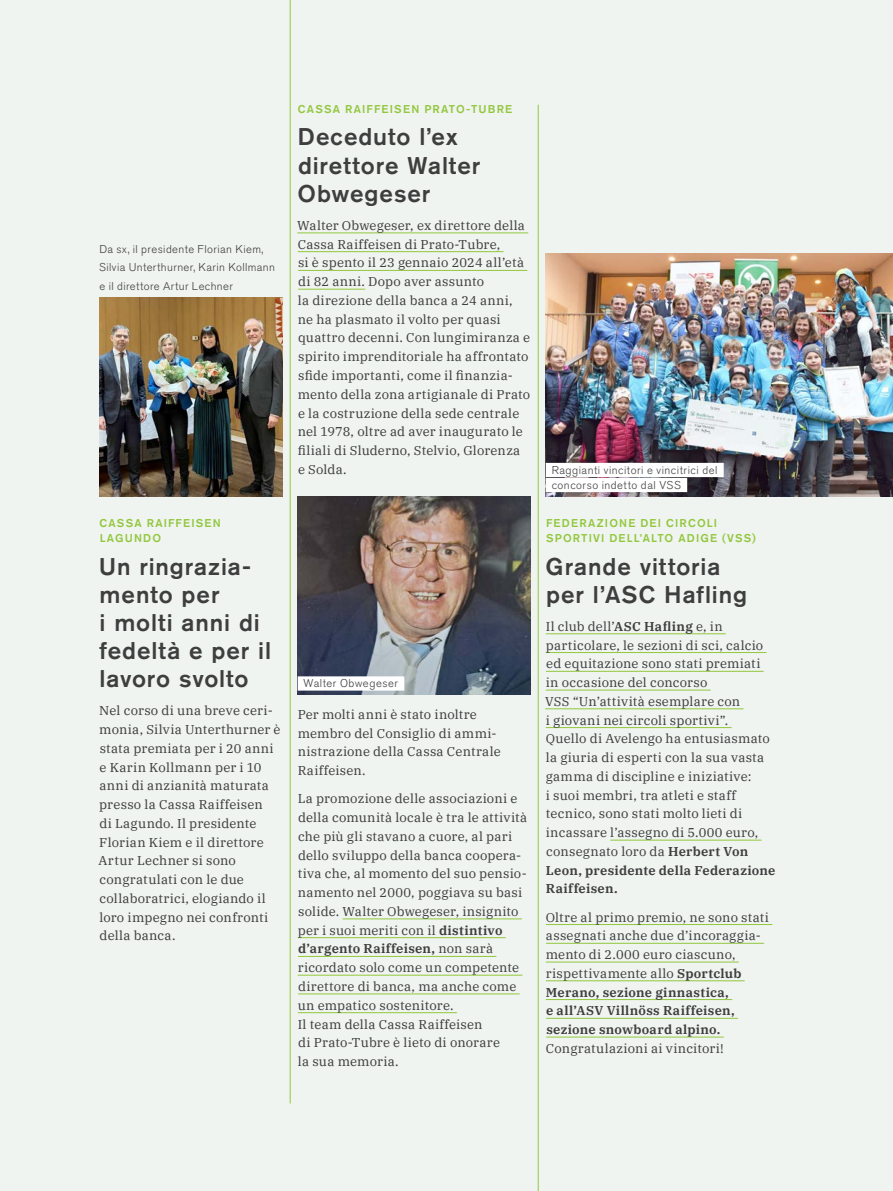
<style>
.page{position:relative;width:893px;height:1191px;background:#f0f4f1}
.page>*{position:absolute;margin:0;border:0;box-sizing:border-box;transform-origin:0 0}
.t1{font:500 24px/28.2px "Akzidenz Grotesk BQ";letter-spacing:.04em;color:#3e3e3f}
.t2{font:12.75px/18.8px "IBM Plex Serif";letter-spacing:.02em;color:#3e3e3f}
.t3{font:300 11.25px/18.8px "Akzidenz Grotesk BQ";letter-spacing:.04em;color:#3e3e3f}
.t4{font:500 11.25px/15px "Akzidenz Grotesk BQ";letter-spacing:.105em;color:#92c73d}
.s1{font-weight:600}
</style>
<div class="page">
<img style="left:99px;top:298px;width:184px;height:198px">
<img style="left:298px;top:496px;width:233px;height:198px">
<img style="left:546px;top:253px;width:347px;height:243px">
<div style="left:546px;top:463px;width:178px;height:14px;background:#fff"></div>
<div style="left:546px;top:478px;width:141px;height:14px;background:#fff"></div>
<div style="left:298px;top:676px;width:106px;height:14px;background:#fff"></div>
<hr style="left:297px;top:232px;width:231px;height:1px;background:#92c73d">
<hr style="left:298px;top:251px;width:206px;height:1px;background:#92c73d">
<hr style="left:298px;top:270px;width:229px;height:1px;background:#92c73d">
<hr style="left:298px;top:289px;width:67px;height:1px;background:#92c73d">
<hr style="left:343px;top:918px;width:179px;height:1px;background:#92c73d">
<hr style="left:298px;top:937px;width:208px;height:1px;background:#92c73d">
<hr style="left:298px;top:956px;width:198px;height:1px;background:#92c73d">
<hr style="left:298px;top:974px;width:224px;height:1px;background:#92c73d">
<hr style="left:298px;top:993px;width:222px;height:1px;background:#92c73d">
<hr style="left:298px;top:1012px;width:159px;height:1px;background:#92c73d">
<hr style="left:546px;top:633px;width:180px;height:1px;background:#92c73d">
<hr style="left:546px;top:652px;width:220px;height:1px;background:#92c73d">
<hr style="left:546px;top:671px;width:218px;height:1px;background:#92c73d">
<hr style="left:546px;top:689px;width:165px;height:1px;background:#92c73d">
<hr style="left:545px;top:708px;width:198px;height:1px;background:#92c73d">
<hr style="left:546px;top:727px;width:186px;height:1px;background:#92c73d">
<hr style="left:610px;top:839px;width:152px;height:1px;background:#92c73d">
<hr style="left:546px;top:924px;width:226px;height:1px;background:#92c73d">
<hr style="left:546px;top:943px;width:218px;height:1px;background:#92c73d">
<hr style="left:546px;top:961px;width:193px;height:1px;background:#92c73d">
<hr style="left:546px;top:980px;width:199px;height:1px;background:#92c73d">
<hr style="left:546px;top:999px;width:186px;height:1px;background:#92c73d">
<hr style="left:546px;top:1018px;width:192px;height:1px;background:#92c73d">
<hr style="left:546px;top:1036px;width:178px;height:1px;background:#92c73d">
<hr style="left:290px;top:0;width:1px;height:1103px;background:#92c73d">
<hr style="left:538px;top:105px;width:1px;height:1086px;background:#92c73d">
<p class="t3" style="left:99px;top:240px;width:177px">Da sx, il presidente Florian Kiem,<br>Silvia Unterthurner, Karin Kollmann e il direttore Artur Lechner</p>
<p class="t4" style="left:100px;top:515px;width:123px">CASSA RAIFFEISEN<br>LAGUNDO</p>
<h1 class="t1" style="left:99px;top:551px;width:174px">Un ringrazia&shy;mento per<br>i molti anni di fedeltà e per il lavoro svolto</h1>
<p class="t2" style="left:99px;top:700px;width:183px">Nel corso di una breve ceri&shy;monia, Silvia Unterthurner è stata premiata per i 20 anni e Karin Kollmann per i 10 anni di anzianità maturata presso la Cassa Raiffeisen<br>di Lagundo. Il presidente<br>Florian Kiem e il direttore<br>Artur Lechner si sono congratulati con le due collaboratrici, elogiando il loro impegno nei confronti della banca.</p>
<p class="t4" style="left:298px;top:101px;width:216px">CASSA RAIFFEISEN PRATO-TUBRE</p>
<h1 class="t1" style="left:297px;top:122px;width:184px">Deceduto l’ex direttore Walter<br>Obwegeser</h1>
<p class="t2" style="left:297px;top:215px;width:234px">Walter Obwegeser, ex direttore della Cassa Raiffeisen di Prato-Tubre,<br>si è spento il 23 gennaio 2024 all’età di 82 anni. Dopo aver assunto<br>la direzione della banca a 24 anni, ne ha plasmato il volto per quasi quattro decenni. Con lungimiranza e spirito imprenditoriale ha affrontato sfide importanti, come il finanzia&shy;mento della zona artigianale di Prato e la costruzione della sede centrale nel 1978, oltre ad aver inaugurato le filiali di Sluderno, Stelvio, Glorenza<br>e Solda.</p>
<p class="t3" style="left:304px;top:674px;width:96px">Walter Obwegeser</p>
<p class="t2" style="left:298px;top:704px;width:205px">Per molti anni è stato inoltre membro del Consiglio di ammi&shy;nistrazione della Cassa Centrale<br>Raiffeisen.</p>
<p class="t2" style="left:298px;top:788px;width:231px">La promozione delle associazioni e della comunità locale è tra le attività che più gli stavano a cuore, al pari dello sviluppo della banca coopera&shy;tiva che, al momento del suo pensio&shy;namento nel 2000, poggiava su basi solide. Walter Obwegeser, insignito per i suoi meriti con il <span class="s1">distintivo d’argento Raiffeisen,</span> non sarà ricordato solo come un competente direttore di banca, ma anche come un empatico sostenitore.<br>Il team della Cassa Raiffeisen<br>di Prato-Tubre è lieto di onorare<br>la sua memoria.</p>
<p class="t3" style="left:552px;top:462px;width:167px;line-height:15px">Raggianti vincitori e vincitrici del concorso indetto dal VSS</p>
<p class="t4" style="left:546px;top:515px;width:211px">FEDERAZIONE DEI CIRCOLI<br>SPORTIVI DELL’ALTO ADIGE (VSS)</p>
<h1 class="t1" style="left:546px;top:551px;width:203px">Grande vittoria per l’ASC Hafling</h1>
<p class="t2" style="left:545px;top:616px;width:232px">Il club dell’<span class="s1">ASC Hafling</span> e, in particolare, le sezioni di sci, calcio ed equitazione sono stati premiati in occasione del concorso<br>VSS “Un’attività esemplare con<br>i giovani nei circoli sportivi”.<br>Quello di Avelengo ha entusiasmato la giuria di esperti con la sua vasta gamma di discipline e iniziative:<br>i suoi membri, tra atleti e staff tecnico, sono stati molto lieti di incassare l’assegno di 5.000 euro, consegnato loro da <span class="s1">Herbert Von<br>Leon, presidente della Federazione<br>Raiffeisen.</span></p>
<p class="t2" style="left:546px;top:906px;width:225px">Oltre al primo premio, ne sono stati assegnati anche due d’incoraggia&shy;mento di 2.000 euro ciascuno, rispettivamente allo <span class="s1">Sportclub<br>Merano, sezione ginnastica,<br>e all’ASV Villnöss Raiffeisen, sezione snowboard alpino.</span></p>
<p class="t2" style="left:546px;top:1038px;width:179px">Congratulazioni ai vincitori!</p>
</div>
